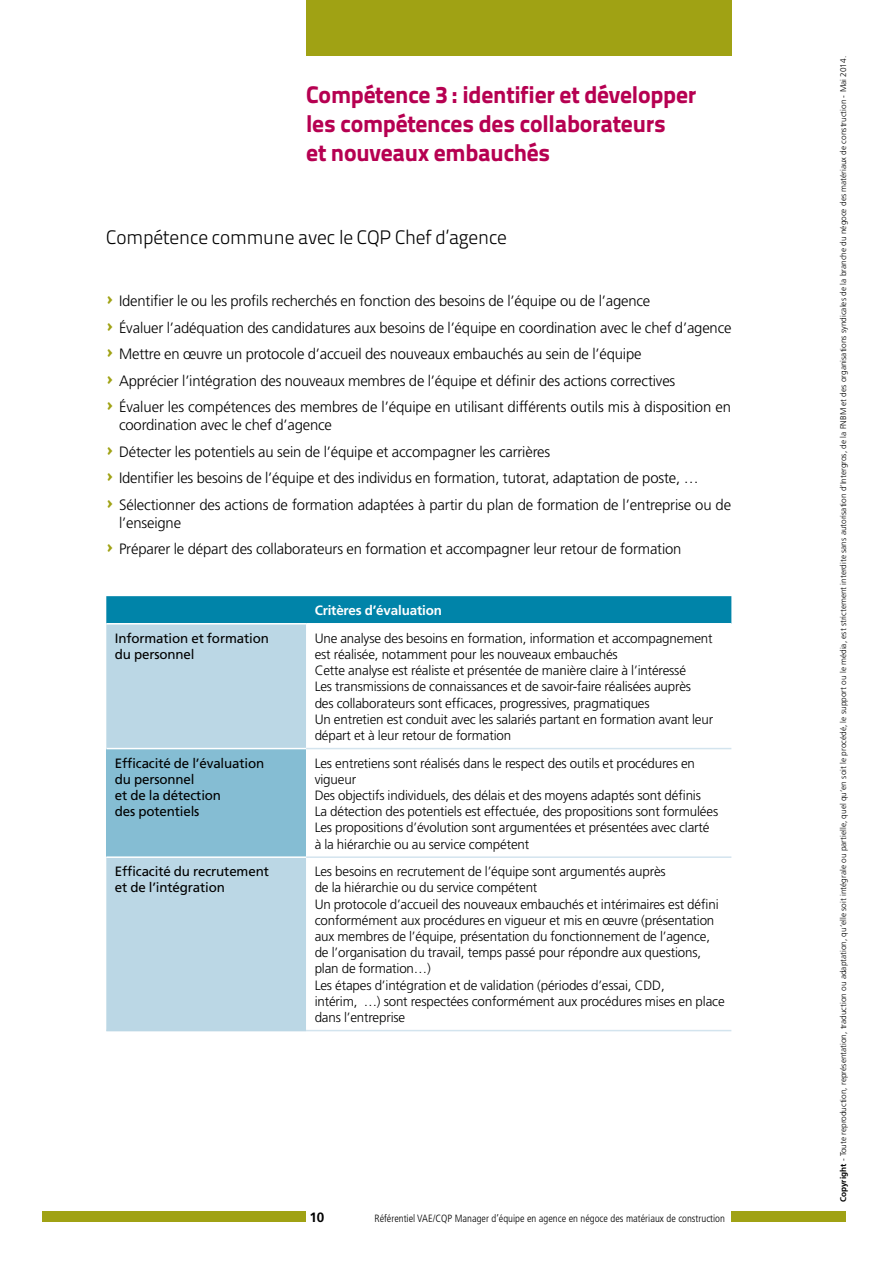
<style>
.page{position:relative;width:893px;height:1263px;background:#fff}
.page>*{position:absolute;margin:0;border:0;box-sizing:border-box;transform-origin:0 0}
._1-Titre_coul{font:24px/28.8px "Titillium Text 14 L 999 wt";letter-spacing:-.01em;color:#b60051}
._2-Titre_corpus{font:19.5px "Titillium Text 14 L 250 wt";letter-spacing:-.01em;color:#000}
._2-Corpus_énumératio{font:300 15px/18px "Frutiger";letter-spacing:-.01em;color:#000}
._3-Texte_tableau_noi{font:300 13.5px/16.2px "Frutiger";letter-spacing:-.01em;color:#000}
._3-Tableau_texte_Rom{font:13.5px/16.2px "Frutiger";letter-spacing:-.01em;color:#000}
._3-Texte_blanc_gras{font:700 13.5px "Frutiger";letter-spacing:-.01em;color:#fff}
.t1{font:700 13.5px "Frutiger";color:#000}
.t2{font:300 condensed 10.5px "Frutiger";color:#000}
.t3{font:300 8.25px "Frutiger";color:#000}
.s1{font-family:"Mini Pics Directional AA";font-weight:400;color:#a0a214}
.s2{font-weight:700}
</style>
<div class="page">
<div style="left:731px;top:1211px;width:115px;height:10px;background:#a0a214"></div>
<div style="left:43px;top:1211px;width:263px;height:10px;background:#a0a214"></div>
<div style="left:306px;top:0;width:425px;height:55px;background:#a0a214"></div>
<div style="left:106px;top:596px;width:625px;height:27px;background:#0084a9"></div>
<div style="left:106px;top:624px;width:200px;height:406px;background:#bbd7e5"></div>
<div style="left:106px;top:748px;width:200px;height:109px;background:#85bdd3"></div>
<hr style="left:106px;top:856px;width:200px;height:2px;background:#fff">
<hr style="left:106px;top:748px;width:200px;height:1px;background:#fff">
<hr style="left:306px;top:748px;width:425px;height:1px;background:#d3e4ee">
<hr style="left:306px;top:856px;width:425px;height:2px;background:#d3e4ee">
<hr style="left:306px;top:1030px;width:425px;height:1px;background:#d3e4ee">
<hr style="left:106px;top:1030px;width:200px;height:1px;background:#bbd7e5">
<p class="_1-Titre_coul" style="left:306px;top:80px;width:392px">Compétence 3 : identifier et développer les compétences des collaborateurs<br>et nouveaux embauchés</p>
<p class="_2-Titre_corpus" style="left:106px;top:225px;width:402px">Compétence commune avec le CQP Chef d’agence</p>
<p class="_2-Corpus_énumératio" style="left:106px;top:292px;width:546px"><span class="s1">^</span> Identifier le ou les profils recherchés en fonction des besoins de l’équipe ou de l’agence</p>
<p class="_2-Corpus_énumératio" style="left:106px;top:318px;width:627px"><span class="s1">^</span> Évaluer l’adéquation des candidatures aux besoins de l’équipe en coordination avec le chef d’agence</p>
<p class="_2-Corpus_énumératio" style="left:106px;top:345px;width:537px"><span class="s1">^</span> Mettre en œuvre un protocole d’accueil des nouveaux embauchés au sein de l’équipe</p>
<p class="_2-Corpus_énumératio" style="left:106px;top:371px;width:571px"><span class="s1">^</span> Apprécier l’intégration des nouveaux membres de l’équipe et définir des actions correctives</p>
<p class="_2-Corpus_énumératio" style="left:119px;top:398px;width:613px;text-indent:-13px"><span class="s1">^</span> Évaluer les compétences des membres de l’équipe en utilisant différents outils mis à disposition en coordination avec le chef d’agence</p>
<p class="_2-Corpus_énumératio" style="left:106px;top:442px;width:445px"><span class="s1">^</span> Détecter les potentiels au sein de l’équipe et accompagner les carrières</p>
<p class="_2-Corpus_énumératio" style="left:106px;top:469px;width:594px"><span class="s1">^</span> Identifier les besoins de l’équipe et des individus en formation, tutorat, adaptation de poste, …</p>
<p class="_2-Corpus_énumératio" style="left:119px;top:495px;width:614px;text-indent:-13px"><span class="s1">^</span> Sélectionner des actions de formation adaptées à partir du plan de formation de l’entreprise ou de l’enseigne</p>
<p class="_2-Corpus_énumératio" style="left:106px;top:540px;width:577px"><span class="s1">^</span> Préparer le départ des collaborateurs en formation et accompagner leur retour de formation</p>
<p class="_3-Texte_blanc_gras" style="left:315px;top:602px;width:129px">Critères d’évaluation</p>
<p class="_3-Tableau_texte_Rom" style="left:115px;top:630px;width:156px">Information et formation du personnel</p>
<p class="_3-Texte_tableau_noi" style="left:315px;top:630px;width:399px">Une analyse des besoins en formation, information et accompagnement est réalisée, notamment pour les nouveaux embauchés</p>
<p class="_3-Texte_tableau_noi" style="left:315px;top:662px;width:373px">Cette analyse est réaliste et présentée de manière claire à l’intéressé</p>
<p class="_3-Texte_tableau_noi" style="left:315px;top:679px;width:378px">Les transmissions de connaissances et de savoir-faire réalisées auprès des collaborateurs sont efficaces, progressives, pragmatiques</p>
<p class="_3-Texte_tableau_noi" style="left:315px;top:711px;width:400px">Un entretien est conduit avec les salariés partant en formation avant leur départ et à leur retour de formation</p>
<p class="_3-Tableau_texte_Rom" style="left:115px;top:755px;width:151px">Efficacité de l’évaluation du personnel<br>et de la détection<br>des potentiels</p>
<p class="_3-Texte_tableau_noi" style="left:315px;top:755px;width:382px">Les entretiens sont réalisés dans le respect des outils et procédures en vigueur</p>
<p class="_3-Texte_tableau_noi" style="left:315px;top:787px;width:388px">Des objectifs individuels, des délais et des moyens adaptés sont définis</p>
<p class="_3-Texte_tableau_noi" style="left:315px;top:803px;width:405px">La détection des potentiels est effectuée, des propositions sont formulées</p>
<p class="_3-Texte_tableau_noi" style="left:315px;top:820px;width:396px">Les propositions d’évolution sont argumentées et présentées avec clarté à la hiérarchie ou au service compétent</p>
<p class="_3-Tableau_texte_Rom" style="left:115px;top:863px;width:156px">Efficacité du recrutement et de l’intégration</p>
<p class="_3-Texte_tableau_noi" style="left:315px;top:863px;width:353px">Les besoins en recrutement de l’équipe sont argumentés auprès de la hiérarchie ou du service compétent</p>
<p class="_3-Texte_tableau_noi" style="left:315px;top:896px;width:405px">Un protocole d’accueil des nouveaux embauchés et intérimaires est défini conformément aux procédures en vigueur et mis en œuvre (présentation aux membres de l’équipe, présentation du fonctionnement de l’agence, de l’organisation du travail, temps passé pour répondre aux questions, plan de formation…)</p>
<p class="_3-Texte_tableau_noi" style="left:315px;top:977px;width:411px">Les étapes d’intégration et de validation (périodes d’essai, CDD,<br>intérim, …) sont respectées conformément aux procédures mises en place dans l’entreprise</p>
<p class="t1" style="left:309px;top:1209px;width:17px">10</p>
<p class="t2" style="left:374px;top:1212px;width:352px">Référentiel VAE/CQP Manager d’équipe en agence en négoce des matériaux de construction</p>
<p class="t3" style="left:839px;top:1202px;width:1148px;rotate:-90deg"><span class="s2">Copyright</span> - Toute reproduction, représentation, traduction ou adaptation, qu’elle soit intégrale ou partielle, quel qu’en soit le procédé, le support ou le média, est strictement interdite sans autorisation d’Intergros, de la FNBM et des organisations syndicales de la branche du négoce des matériaux de construction - Mai 2014.</p>
</div>
